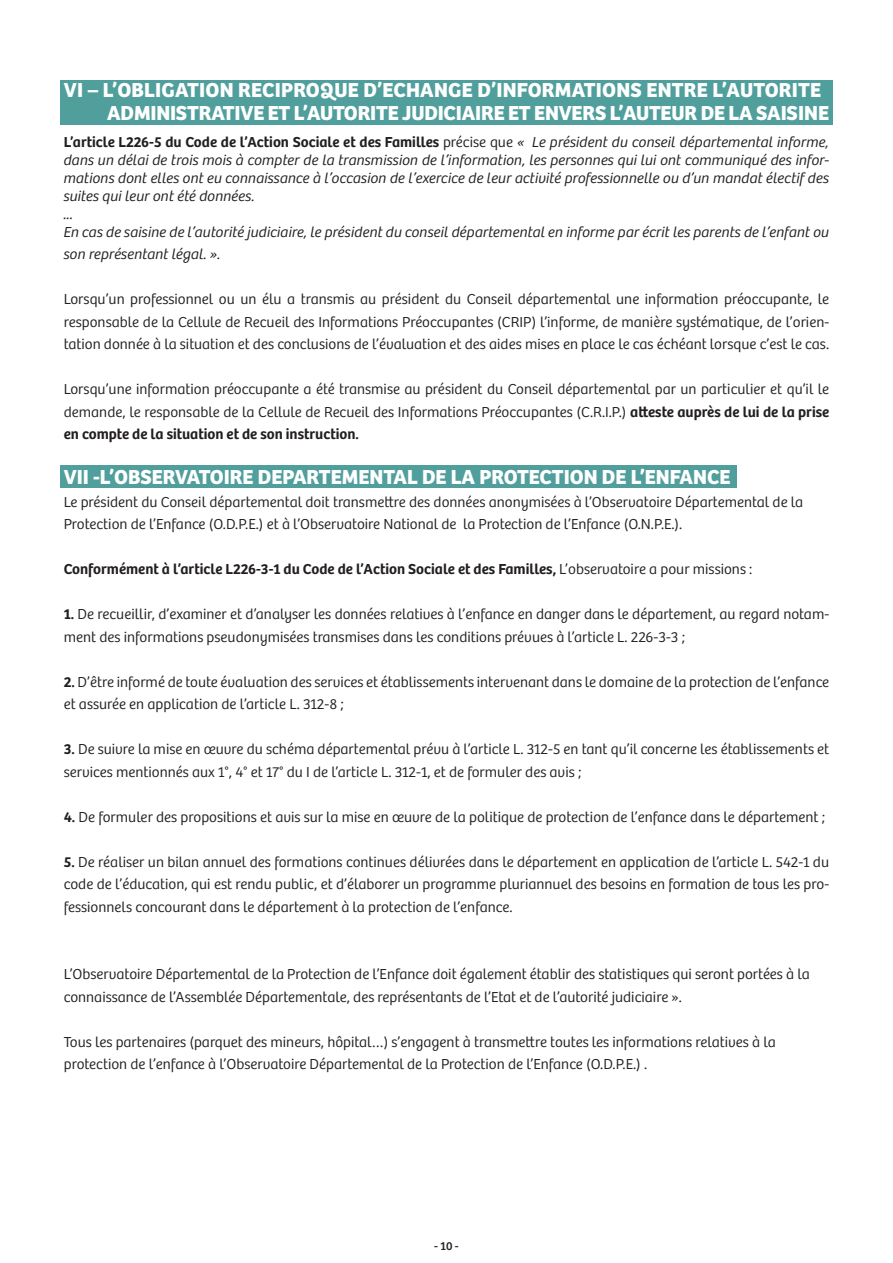
<style>
.page{position:relative;width:893px;height:1263px;background:#fff}
.page>*{position:absolute;margin:0;border:0;box-sizing:border-box;transform-origin:0 0}
.t1{font:700 21px/22.5px "Bree";color:#fff}
.t2{font:300 15px/22.5px "Bree";color:#231f20;text-align:justify}
.t3{font:italic 300 15px/18px "Bree";color:#231f20;text-align:justify}
.t4{font:600 15px "Bree";color:#231f20}
.t5{font:12px "Bree";color:#231f20}
.s1{font-weight:600;font-style:normal}
.s2{font-style:normal}
.s3{font-weight:600}
.s4{font-weight:300}
</style>
<div class="page">
<div style="left:60px;top:466px;width:676px;height:22px;background:#509f9d"></div>
<div style="left:61px;top:80px;width:772px;height:44px;background:#509f9d"></div>
<p class="t1" style="left:107px;top:77px;width:723px;text-indent:-43px">VI – L’OBLIGATION RECIPROQUE D’ECHANGE D’INFORMATIONS ENTRE L’AUTORITE<br>ADMINISTRATIVE ET L’AUTORITE JUDICIAIRE ET ENVERS L’AUTEUR DE LA SAISINE</p>
<p class="t3" style="left:64px;top:132px;width:767px"><span class="s1">L’article L226-5 du Code de l’Action Sociale et des Familles</span> <span class="s2">précise que</span> « Le président du conseil départemental informe, dans un délai de trois mois à compter de la transmission de l’information, les personnes qui lui ont communiqué des infor&shy;mations dont elles ont eu connaissance à l’occasion de l’exercice de leur activité professionnelle ou d’un mandat électif des suites qui leur ont été données.</p>
<p class="t3" style="left:64px;top:204px;width:11px">...</p>
<p class="t3" style="left:64px;top:219px;width:767px;line-height:22.5px">En cas de saisine de l’autorité judiciaire, le président du conseil départemental en informe par écrit les parents de l’enfant ou son représentant légal. ».</p>
<p class="t2" style="left:64px;top:287px;width:767px">Lorsqu’un professionnel ou un élu a transmis au président du Conseil départemental une information préoccupante, le responsable de la Cellule de Recueil des Informations Préoccupantes (CRIP) l’informe, de manière systématique, de l’orien&shy;tation donnée à la situation et des conclusions de l’évaluation et des aides mises en place le cas échéant lorsque c’est le cas.</p>
<p class="t2" style="left:64px;top:377px;width:767px">Lorsqu’une information préoccupante a été transmise au président du Conseil départemental par un particulier et qu’il le demande, le responsable de la Cellule de Recueil des Informations Préoccupantes (C.R.I.P.) <span class="s3">atteste auprès de lui de la prise en compte de la situation et de son instruction.</span></p>
<p class="t1" style="left:64px;top:464px;width:668px">VII -L’OBSERVATOIRE DEPARTEMENTAL DE LA PROTECTION DE L’ENFANCE</p>
<p class="t2" style="left:64px;top:489px;width:741px">Le président du Conseil départemental doit transmettre des données anonymisées à l’Observatoire Départemental de la</p>
<p class="t2" style="left:64px;top:512px;width:620px">Protection de l’Enfance (O.D.P.E.) et à l’Observatoire National de la Protection de l’Enfance (O.N.P.E.).</p>
<p class="t4" style="left:64px;top:557px;width:690px">Conformément à l’article L226-3-1 du Code de l’Action Sociale et des Familles, <span class="s4">L’observatoire a pour missions :</span></p>
<p class="t2" style="left:64px;top:602px;width:767px"><span class="s3">1.</span> De recueillir, d’examiner et d’analyser les données relatives à l’enfance en danger dans le département, au regard notam&shy;ment des informations pseudonymisées transmises dans les conditions prévues à l’article L. 226-3-3 ;</p>
<p class="t2" style="left:64px;top:669px;width:767px"><span class="s3">2.</span> D’être informé de toute évaluation des services et établissements intervenant dans le domaine de la protection de l’enfance et assurée en application de l’article L. 312-8 ;</p>
<p class="t2" style="left:64px;top:737px;width:767px"><span class="s3">3.</span> De suivre la mise en œuvre du schéma départemental prévu à l’article L. 312-5 en tant qu’il concerne les établissements et services mentionnés aux 1°, 4° et 17° du I de l’article L. 312-1, et de formuler des avis ;</p>
<p class="t2" style="left:64px;top:804px;width:763px"><span class="s3">4.</span> De formuler des propositions et avis sur la mise en œuvre de la politique de protection de l’enfance dans le département ;</p>
<p class="t2" style="left:64px;top:849px;width:767px"><span class="s3">5.</span> De réaliser un bilan annuel des formations continues délivrées dans le département en application de l’article L. 542-1 du code de l’éducation, qui est rendu public, et d’élaborer un programme pluriannuel des besoins en formation de tous les pro&shy;fessionnels concourant dans le département à la protection de l’enfance.</p>
<p class="t2" style="left:64px;top:962px;width:747px">L’Observatoire Départemental de la Protection de l’Enfance doit également établir des statistiques qui seront portées à la</p>
<p class="t2" style="left:64px;top:984px;width:620px">connaissance de l’Assemblée Départementale, des représentants de l’Etat et de l’autorité judiciaire ».</p>
<p class="t2" style="left:64px;top:1029px;width:713px">Tous les partenaires (parquet des mineurs, hôpital…) s’engagent à transmettre toutes les informations relatives à la</p>
<p class="t2" style="left:64px;top:1052px;width:585px">protection de l’enfance à l’Observatoire Départemental de la Protection de l’Enfance (O.D.P.E.) .</p>
<p class="t5" style="left:434px;top:1237px;width:26px">- 10 -</p>
</div>
